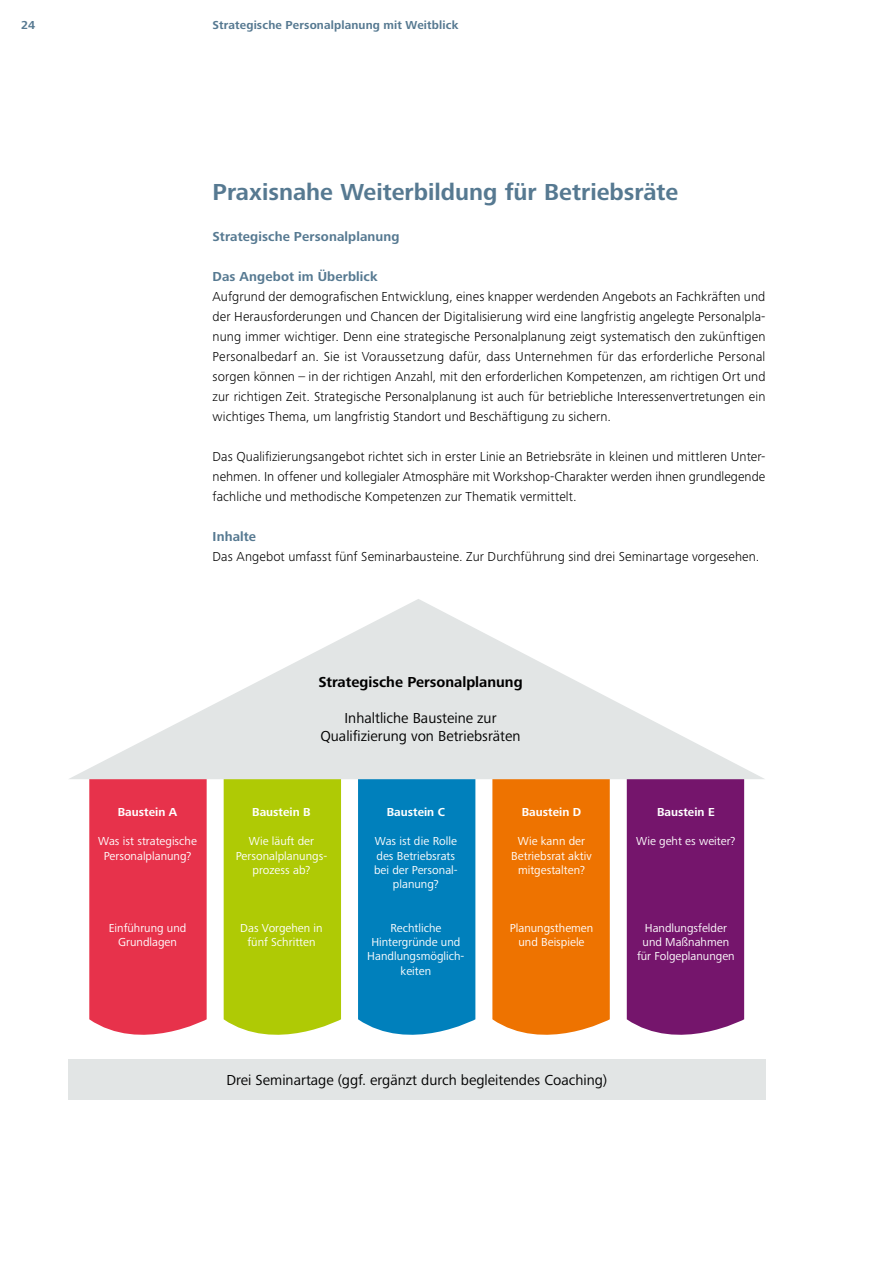
<style>
.page{position:relative;width:893px;height:1263px;background:#fff}
.page>*{position:absolute;margin:0;border:0;box-sizing:border-box;transform-origin:0 0}
.t1{font:700 24px "Frutiger Next Pro";color:#567991}
.t2{font:15px/18px "Frutiger Next Pro";color:#000;text-align:center}
.t3{font:700 15px "Frutiger Next Pro";color:#000}
.t4{font:300 13.5px/20.1px "Frutiger Next Pro";letter-spacing:.005em;color:#000;text-align:justify}
.t5{font:700 13.5px "Frutiger Next Pro";letter-spacing:.005em;color:#567991}
.t6{font:12px/14.4px "Frutiger Next Pro";color:#fff;text-align:center}
.t7{font:700 12px "Frutiger Next Pro";color:#fff}
.t8{font:700 12px "Frutiger Next Pro";letter-spacing:.01em;color:#567991}
</style>
<div class="page">
<div style="left:89px;top:779px;width:118px;height:256px;background:#e7324b"></div>
<div style="left:224px;top:779px;width:117px;height:256px;background:#afca05"></div>
<div style="left:358px;top:779px;width:117px;height:256px;background:#0080bc"></div>
<div style="left:492px;top:779px;width:118px;height:256px;background:#ee7300"></div>
<div style="left:627px;top:779px;width:117px;height:256px;background:#75156c"></div>
<svg style="left:69px;top:599px;width:695px;height:180px;fill:#e5e8e8"></svg>
<div style="left:68px;top:1060px;width:697px;height:40px;background:#e2e5e5"></div>
<p class="t8" style="left:21px;top:18px;width:16px">24</p>
<p class="t8" style="left:213px;top:18px;width:247px">Strategische Personalplanung mit Weitblick</p>
<h1 class="t1" style="left:213px;top:179px;width:467px">Praxisnahe Weiterbildung für Betriebsräte</h1>
<p class="t5" style="left:213px;top:228px;width:188px">Strategische Personalplanung</p>
<p class="t5" style="left:213px;top:268px;width:167px">Das Angebot im Überblick</p>
<p class="t4" style="left:213px;top:286px;width:554px">Aufgrund der demografischen Entwicklung, eines knapper werdenden Angebots an Fachkräften und der Herausforderungen und Chancen der Digitalisierung wird eine langfristig angelegte Personalpla&shy;nung immer wichtiger. Denn eine strategische Personalplanung zeigt systematisch den zukünftigen Personalbedarf an. Sie ist Voraussetzung dafür, dass Unternehmen für das erforderliche Personal sorgen können – in der richtigen Anzahl, mit den erforderlichen Kompetenzen, am richtigen Ort und zur richtigen Zeit. Strategische Personalplanung ist auch für betriebliche Interessenvertretungen ein wichtiges Thema, um langfristig Standort und Beschäftigung zu sichern.</p>
<p class="t4" style="left:213px;top:446px;width:554px">Das Qualifizierungsangebot richtet sich in erster Linie an Betriebsräte in kleinen und mittleren Unter&shy;nehmen. In offener und kollegialer Atmosphäre mit Workshop-Charakter werden ihnen grundlegende fachliche und methodische Kompetenzen zur Thematik vermittelt.</p>
<p class="t5" style="left:213px;top:529px;width:45px">Inhalte</p>
<p class="t4" style="left:213px;top:547px;width:548px">Das Angebot umfasst fünf Seminarbausteine. Zur Durchführung sind drei Seminartage vorgesehen.</p>
<p class="t7" style="left:118px;top:805px;width:61px">Baustein A</p>
<p class="t6" style="left:98px;top:834px;width:100px">Was ist strategische<br>Personalplanung?</p>
<p class="t6" style="left:109px;top:920px;width:79px">Einführung und<br>Grundlagen</p>
<p class="t3" style="left:318px;top:673px;width:206px">Strategische Personalplanung</p>
<p class="t2" style="left:320px;top:709px;width:202px">Inhaltliche Bausteine zur<br>Qualifizierung von Betriebsräten</p>
<p class="t7" style="left:252px;top:805px;width:60px">Baustein B</p>
<p class="t6" style="left:236px;top:834px;width:93px">Wie läuft der<br>Personalplanungs&shy;prozess ab?</p>
<p class="t6" style="left:240px;top:920px;width:84px">Das Vorgehen in fünf Schritten</p>
<p class="t7" style="left:387px;top:805px;width:60px">Baustein C</p>
<p class="t6" style="left:374px;top:834px;width:85px">Was ist die Rolle des Betriebsrats bei der Personal&shy;planung?</p>
<p class="t6" style="left:367px;top:920px;width:99px">Rechtliche<br>Hintergründe und<br>Handlungsmöglich&shy;keiten</p>
<p class="t7" style="left:522px;top:805px;width:61px">Baustein D</p>
<p class="t6" style="left:511px;top:834px;width:82px">Wie kann der<br>Betriebsrat aktiv mitgestalten?</p>
<p class="t6" style="left:510px;top:920px;width:85px">Planungsthemen und Beispiele</p>
<p class="t7" style="left:657px;top:805px;width:59px">Baustein E</p>
<p class="t6" style="left:636px;top:834px;width:101px">Wie geht es weiter?</p>
<p class="t6" style="left:637px;top:920px;width:99px">Handlungsfelder und Maßnahmen für Folgeplanungen</p>
<p class="t2" style="left:226px;top:1071px;width:382px">Drei Seminartage (ggf. ergänzt durch begleitendes Coaching)</p>
</div>
